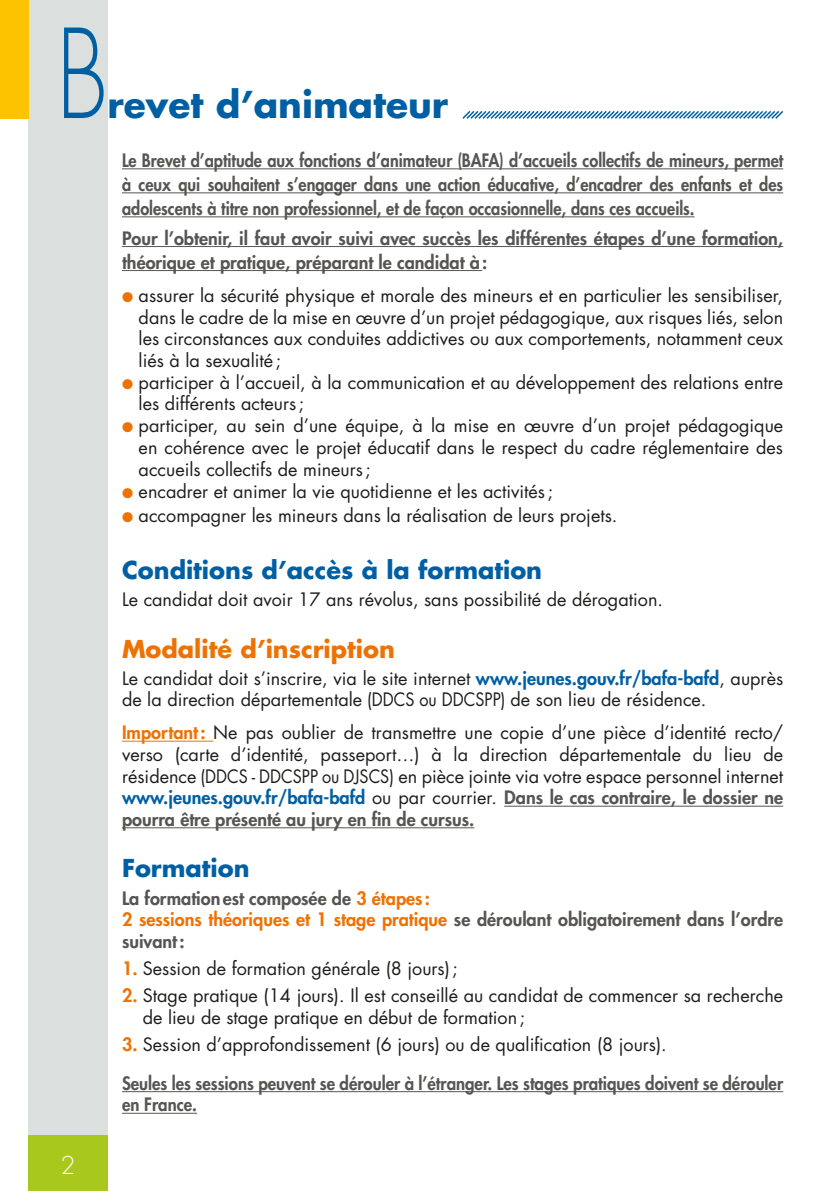
<style>
.page{position:relative;width:840px;height:1191px;background:#fff}
.page>*{position:absolute;margin:0;border:0;box-sizing:border-box;transform-origin:0 0}
.t1{font:300 120px "Futura Std";color:#005fa2;scale:.75 1}
.t2{font:700 36px "Futura Std";color:#005fa2}
.t3{font:700 24px "Futura Std";color:#005fa2}
.t4{font:700 24px "Futura Std";color:#ee7203}
.t5{font:300 24px "Futura Std";color:#fff}
.t6{font:18px/21.6px "Futura Std";color:#1d1d1b;text-align:justify}
.t7{font:800 18px/24px "Futura Std";color:#575551;text-align:justify;scale:.9 1}
.t8{font:800 18px/21.6px "Futura Std";color:#575551}
.t9{font:800 18px/38.6px "Futura Std";color:#575551;scale:.93 1}
.s1{color:#ee7203}
.s2{font-weight:800;color:#005fa2}
.s3{font-weight:800;color:#ee7203}
.s4{font-weight:800;color:#575551}
.s5{font-weight:400;color:#1d1d1b}
</style>
<div class="page">
<svg style="left:462px;top:111px;width:322px;height:8px"></svg>
<div style="left:28px;top:0;width:80px;height:1191px;background:#dbe0df"></div>
<div style="left:0;top:0;width:28px;height:119px;background:#fdc300"></div>
<div style="left:28px;top:1135px;width:80px;height:56px;background:#a8c81e"></div>
<hr style="left:122px;top:168px;width:660px;height:1px;background:#575551">
<hr style="left:122px;top:192px;width:660px;height:1px;background:#575551">
<hr style="left:122px;top:216px;width:572px;height:1px;background:#575551">
<hr style="left:122px;top:246px;width:660px;height:1px;background:#575551">
<hr style="left:122px;top:270px;width:360px;height:1px;background:#575551">
<hr style="left:122px;top:740px;width:91px;height:1px;background:#ee7203">
<hr style="left:504px;top:805px;width:278px;height:1px;background:#575551">
<hr style="left:122px;top:827px;width:352px;height:1px;background:#575551">
<hr style="left:122px;top:1091px;width:660px;height:1px;background:#575551">
<hr style="left:122px;top:1112px;width:75px;height:1px;background:#575551">
<h1 class="t1" style="left:57px;top:1px;width:69px">B</h1>
<h2 class="t2" style="left:108px;top:81px;width:342px">revet d’animateur</h2>
<p class="t7" style="left:122px;top:148px;width:736px">Le Brevet d’aptitude aux fonctions d’animateur (BAFA) d’accueils collectifs de mineurs, permet à ceux qui souhaitent s’engager dans une action éducative, d’encadrer des enfants et des adolescents à titre non professionnel, et de façon occasionnelle, dans ces accueils.</p>
<p class="t8" style="left:122px;top:226px;width:662px;line-height:24px">Pour l’obtenir, il faut avoir suivi avec succès les différentes étapes d’une formation, théorique et pratique, préparant le candidat à:</p>
<p class="t6" style="left:139px;top:285px;width:645px;text-indent:-17px"><span class="s1">●</span> assurer la sécurité physique et morale des mineurs et en particulier les sensibiliser, dans le cadre de la mise en œuvre d’un projet pédagogique, aux risques liés, selon les circonstances aux conduites addictives ou aux comportements, notamment ceux liés à la sexualité;</p>
<p class="t6" style="left:139px;top:371px;width:645px;text-indent:-17px"><span class="s1">●</span> participer à l’accueil, à la communication et au développement des relations entre les différents acteurs;</p>
<p class="t6" style="left:139px;top:415px;width:645px;text-indent:-17px"><span class="s1">●</span> participer, au sein d’une équipe, à la mise en œuvre d’un projet pédagogique en cohérence avec le projet éducatif dans le respect du cadre réglementaire des accueils collectifs de mineurs;</p>
<p class="t6" style="left:122px;top:480px;width:432px"><span class="s1">●</span> encadrer et animer la vie quotidienne et les activités;</p>
<p class="t6" style="left:122px;top:504px;width:496px"><span class="s1">●</span> accompagner les mineurs dans la réalisation de leurs projets.</p>
<h3 class="t3" style="left:122px;top:554px;width:421px">Conditions d’accès à la formation</h3>
<p class="t6" style="left:122px;top:589px;width:542px">Le candidat doit avoir 17 ans révolus, sans possibilité de dérogation.</p>
<h3 class="t4" style="left:122px;top:632px;width:274px">Modalité d’inscription</h3>
<p class="t6" style="left:122px;top:667px;width:662px">Le candidat doit s’inscrire, via le site internet <span class="s2">www.jeunes.gouv.fr/bafa-bafd</span>, auprès de la direction départementale (DDCS ou DDCSPP) de son lieu de résidence.</p>
<p class="t6" style="left:122px;top:722px;width:662px"><span class="s3">Important:</span> Ne pas oublier de transmettre une copie d’une pièce d’identité recto/ verso (carte d’identité, passeport…) à la direction départementale du lieu de résidence (DDCS - DDCSPP ou DJSCS) en pièce jointe via votre espace personnel internet <span class="s2">www.jeunes.gouv.fr/bafa-bafd</span> ou par courrier. <span class="s4">Dans le cas contraire, le dossier ne pourra être présenté au jury en fin de cursus.</span></p>
<h3 class="t3" style="left:122px;top:852px;width:129px">Formation</h3>
<p class="t8" style="left:122px;top:887px;width:662px">La formationest composée de <span class="s1">3 étapes :<br>2 sessions théoriques et 1 stage pratique</span> se déroulant obligatoirement dans l’ordre suivant:</p>
<p class="t6" style="left:122px;top:957px;width:337px"><span class="s3">1.</span> Session de formation générale (8 jours);</p>
<p class="t6" style="left:143px;top:985px;width:641px;text-indent:-21px"><span class="s3">2.</span> Stage pratique (14 jours). Il est conseillé au candidat de commencer sa recherche de lieu de stage pratique en début de formation;</p>
<p class="t9" style="left:122px;top:1025px;width:712px"><span class="s1">3.</span> <span class="s5">Session d’approfondissement (6 jours) ou de qualification (8 jours).<br></span>Seules les sessions peuvent se dérouler à l’étranger. Les stages pratiques doivent se dérouler</p>
<p class="t9" style="left:122px;top:1085px;width:82px">en France.</p>
<h3 class="t5" style="left:61px;top:1150px;width:16px">2</h3>
</div>
